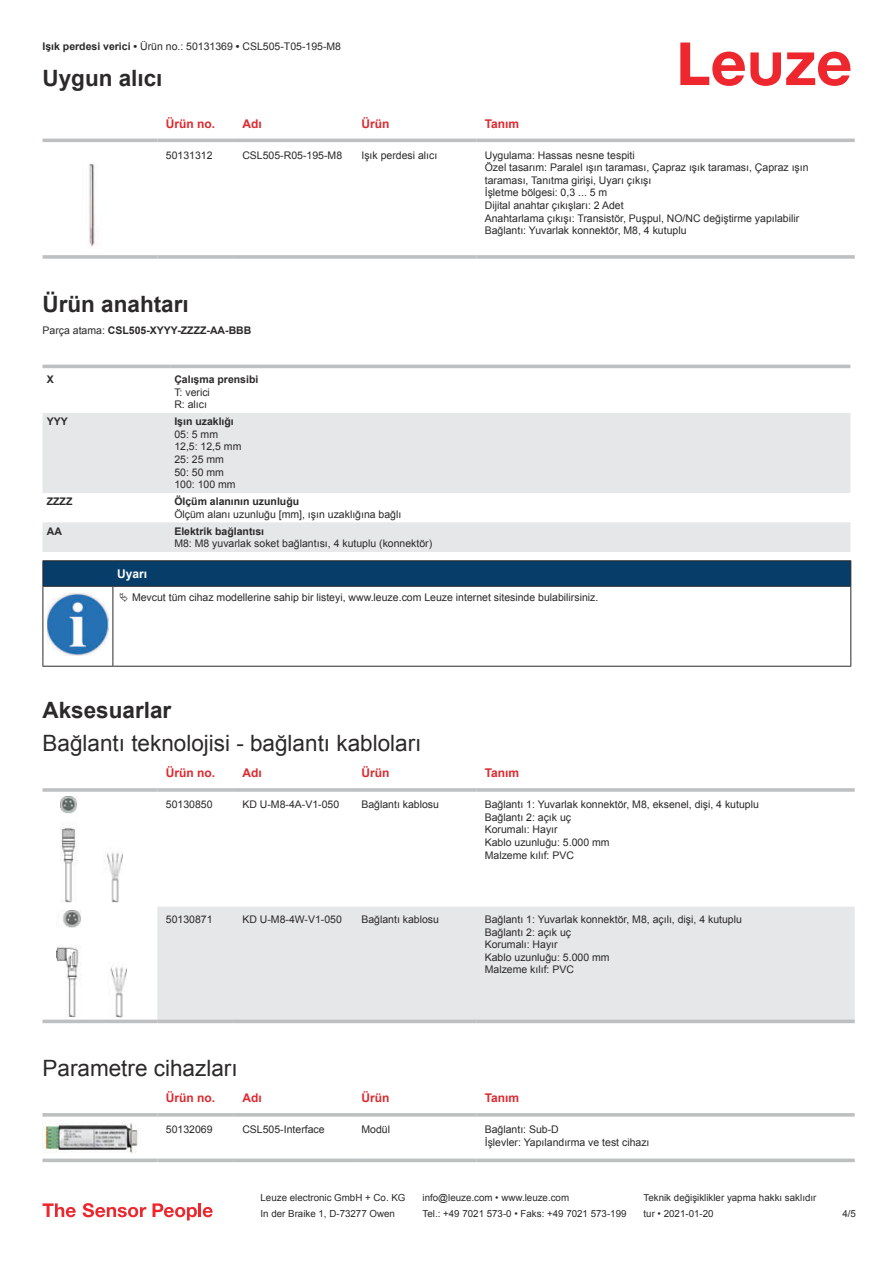
<style>
.page{position:relative;width:893px;height:1263px;background:#fff}
.page>*{position:absolute;margin:0;border:0;box-sizing:border-box;transform-origin:0 0}
.t1{font:22.5px "Arial";color:#2b292a}
.t2{font:700 22.5px "Arial";color:#2b292a}
.t3{font:700 12px "Arial";color:#db2a30}
.t4{font:700 12px "Arial";color:#fff}
.t5{font:10.5px/12.6px "Arial";color:#2b292a}
.t6{font:700 10.5px "Arial";color:#2b292a}
.t7{font:9.75px "Arial";color:#2b292a}
.s1{font-weight:700}
.s2{font-weight:400}
</style>
<div class="page">
<svg style="left:680px;top:43px;width:170px;height:43px"></svg>
<svg style="left:43px;top:138px;width:812px;height:1px"></svg>
<hr style="left:43px;top:139px;width:114px;height:3px;background:#bdbfc1">
<hr style="left:157px;top:139px;width:77px;height:3px;background:#bdbfc1">
<hr style="left:234px;top:139px;width:119px;height:3px;background:#bdbfc1">
<hr style="left:353px;top:139px;width:123px;height:3px;background:#bdbfc1">
<hr style="left:476px;top:139px;width:379px;height:3px;background:#bdbfc1">
<svg style="left:43px;top:255px;width:114px;height:4px"></svg>
<hr style="left:157px;top:255px;width:77px;height:4px;background:#c7c8ca">
<hr style="left:234px;top:255px;width:119px;height:4px;background:#bdbfc1">
<svg style="left:353px;top:255px;width:123px;height:4px"></svg>
<hr style="left:476px;top:255px;width:379px;height:4px;background:#c7c8ca">
<img style="left:89px;top:163px;width:6px;height:84px">
<div style="left:43px;top:364px;width:807px;height:5px;background:#ebecec"></div>
<svg style="left:43px;top:413px;width:807px;height:139px;fill:#e6e7e9"></svg>
<hr style="left:43px;top:365px;width:127px;height:3px;background:#bdbfc1">
<hr style="left:170px;top:365px;width:680px;height:3px;background:#bdbfc1">
<svg style="left:43px;top:902px;width:811px;height:122px"></svg>
<div style="left:157px;top:906px;width:698px;height:113px;background:#e6e7e9"></div>
<hr style="left:43px;top:788px;width:114px;height:4px;background:#bdbfc1">
<hr style="left:157px;top:788px;width:77px;height:4px;background:#c9cacc">
<hr style="left:234px;top:788px;width:119px;height:4px;background:#c4c5c7">
<hr style="left:353px;top:788px;width:123px;height:4px;background:#bdbfc1">
<hr style="left:476px;top:788px;width:379px;height:4px;background:#c9cacc">
<svg style="left:43px;top:1019px;width:114px;height:4px"></svg>
<svg style="left:157px;top:1019px;width:77px;height:4px"></svg>
<svg style="left:234px;top:1019px;width:119px;height:4px"></svg>
<svg style="left:353px;top:1019px;width:123px;height:4px"></svg>
<svg style="left:476px;top:1019px;width:379px;height:4px;background:#c3c5c7"></svg>
<img style="left:60px;top:796px;width:63px;height:106px">
<img style="left:56px;top:911px;width:70px;height:106px">
<svg style="left:43px;top:1120px;width:811px;height:43px"></svg>
<svg style="left:43px;top:1113px;width:114px;height:4px"></svg>
<svg style="left:157px;top:1113px;width:77px;height:4px"></svg>
<svg style="left:234px;top:1113px;width:119px;height:4px"></svg>
<svg style="left:353px;top:1113px;width:123px;height:4px"></svg>
<svg style="left:476px;top:1113px;width:379px;height:4px;background:#c3c5c7"></svg>
<svg style="left:43px;top:1158px;width:114px;height:4px"></svg>
<svg style="left:157px;top:1158px;width:77px;height:4px"></svg>
<svg style="left:234px;top:1158px;width:119px;height:4px"></svg>
<svg style="left:353px;top:1158px;width:123px;height:4px"></svg>
<svg style="left:476px;top:1158px;width:379px;height:4px;background:#c6c8ca"></svg>
<img style="left:43px;top:1121px;width:97px;height:35px">
<svg style="left:43px;top:1203px;width:33px;height:14px"></svg>
<svg style="left:83px;top:1203px;width:63px;height:14px"></svg>
<svg style="left:153px;top:1203px;width:44px;height:17px"></svg>
<hr style="left:198px;top:1203px;width:3px;height:14px;background:#ed272d">
<svg style="left:203px;top:1207px;width:10px;height:10px"></svg>
<svg style="left:44px;top:587px;width:806px;height:79px"></svg>
<hr style="left:43px;top:560px;width:70px;height:1px;background:#2b292a">
<hr style="left:43px;top:586px;width:70px;height:1px;background:#2b292a">
<hr style="left:113px;top:560px;width:738px;height:1px;background:#2b292a">
<svg style="left:43px;top:561px;width:808px;height:25px;background:#063c67"></svg>
<hr style="left:113px;top:586px;width:738px;height:1px;background:#2b292a">
<hr style="left:43px;top:587px;width:1px;height:75px;background:#2b292a">
<hr style="left:113px;top:587px;width:1px;height:75px;background:#2b292a">
<hr style="left:850px;top:587px;width:1px;height:75px;background:#2b292a">
<hr style="left:43px;top:666px;width:70px;height:1px;background:#2b292a">
<hr style="left:113px;top:666px;width:738px;height:1px;background:#2b292a">
<img style="left:47px;top:593px;width:61px;height:62px">
<div style="left:115px;top:587px;width:734px;height:20px;background:#fff"></div>
<p class="t5" style="left:43px;top:41px;width:300px"><span class="s1">Işık perdesi verici •</span> Ürün no.: 50131369 <span class="s1">•</span> CSL505-T05-195-M8</p>
<h1 class="t2" style="left:43px;top:63px;width:122px">Uygun alıcı</h1>
<p class="t3" style="left:166px;top:115px;width:51px">Ürün no.</p>
<p class="t3" style="left:242px;top:115px;width:21px">Adı</p>
<p class="t3" style="left:361px;top:119px;width:29px">Ürün</p>
<p class="t3" style="left:485px;top:115px;width:36px">Tanım</p>
<p class="t5" style="left:166px;top:149px;width:48px">50131312</p>
<p class="t5" style="left:242px;top:149px;width:101px">CSL505-R05-195-M8</p>
<p class="t5" style="left:361px;top:148px;width:77px">Işık perdesi alıcı</p>
<p class="t5" style="left:485px;top:148px;width:325px">Uygulama: Hassas nesne tespiti<br>Özel tasarım: Paralel ışın taraması, Çapraz ışık taraması, Çapraz ışın taraması, Tanıtma girişi, Uyarı çıkışı<br>İşletme bölgesi: 0,3 ... 5 m<br>Dijital anahtar çıkışları: 2 Adet<br>Anahtarlama çıkışı: Transistör, Puşpul, NO/NC değiştirme yapılabilir Bağlantı: Yuvarlak konnektör, M8, 4 kutuplu</p>
<h1 class="t2" style="left:43px;top:288px;width:148px">Ürün anahtarı</h1>
<p class="t6" style="left:43px;top:327px;width:210px"><span class="s2">Parça atama:</span> CSL505-XYYY-ZZZZ-AA-BBB</p>
<p class="t6" style="left:47px;top:375px;width:9px">X</p>
<p class="t6" style="left:174px;top:372px;width:86px">Çalışma prensibi</p>
<p class="t5" style="left:174px;top:386px;width:37px">T: verici<br>R: alıcı</p>
<p class="t6" style="left:47px;top:418px;width:23px">YYY</p>
<p class="t6" style="left:174px;top:414px;width:61px">Işın uzaklığı</p>
<p class="t5" style="left:174px;top:428px;width:69px">05: 5 mm<br>12,5: 12,5 mm<br>25: 25 mm<br>50: 50 mm<br>100: 100 mm</p>
<p class="t6" style="left:47px;top:497px;width:27px">ZZZZ</p>
<p class="t6" style="left:174px;top:494px;width:126px">Ölçüm alanının uzunluğu</p>
<p class="t5" style="left:174px;top:508px;width:229px">Ölçüm alanı uzunluğu [mm], ışın uzaklığına bağlı</p>
<p class="t6" style="left:47px;top:527px;width:17px">AA</p>
<p class="t6" style="left:174px;top:523px;width:91px">Elektrik bağlantısı</p>
<p class="t5" style="left:174px;top:537px;width:259px">M8: M8 yuvarlak soket bağlantısı, 4 kutuplu (konnektör)</p>
<p class="t4" style="left:117px;top:565px;width:32px">Uyarı</p>
<p class="t5" style="left:132px;top:591px;width:468px">Mevcut tüm cihaz modellerine sahip bir listeyi, www.leuze.com Leuze internet sitesinde bulabilirsiniz.</p>
<h1 class="t2" style="left:43px;top:701px;width:130px">Aksesuarlar</h1>
<h1 class="t1" style="left:43px;top:728px;width:380px">Bağlantı teknolojisi - bağlantı kabloları</h1>
<p class="t3" style="left:166px;top:765px;width:51px">Ürün no.</p>
<p class="t3" style="left:242px;top:765px;width:21px">Adı</p>
<p class="t3" style="left:361px;top:769px;width:29px">Ürün</p>
<p class="t3" style="left:485px;top:765px;width:36px">Tanım</p>
<p class="t5" style="left:166px;top:799px;width:48px">50130850</p>
<p class="t5" style="left:242px;top:798px;width:98px">KD U-M8-4A-V1-050</p>
<p class="t5" style="left:361px;top:798px;width:79px">Bağlantı kablosu</p>
<p class="t5" style="left:485px;top:798px;width:276px">Bağlantı 1: Yuvarlak konnektör, M8, eksenel, dişi, 4 kutuplu<br>Bağlantı 2: açık uç<br>Korumalı: Hayır<br>Kablo uzunluğu: 5.000 mm<br>Malzeme kılıf: PVC</p>
<p class="t5" style="left:166px;top:914px;width:48px">50130871</p>
<p class="t5" style="left:242px;top:913px;width:101px">KD U-M8-4W-V1-050</p>
<p class="t5" style="left:361px;top:913px;width:79px">Bağlantı kablosu</p>
<p class="t5" style="left:485px;top:913px;width:259px">Bağlantı 1: Yuvarlak konnektör, M8, açılı, dişi, 4 kutuplu<br>Bağlantı 2: açık uç<br>Korumalı: Hayır<br>Kablo uzunluğu: 5.000 mm<br>Malzeme kılıf: PVC</p>
<h1 class="t1" style="left:43px;top:1053px;width:197px">Parametre cihazları</h1>
<p class="t3" style="left:166px;top:1089px;width:51px">Ürün no.</p>
<p class="t3" style="left:242px;top:1089px;width:21px">Adı</p>
<p class="t3" style="left:361px;top:1093px;width:29px">Ürün</p>
<p class="t3" style="left:485px;top:1089px;width:36px">Tanım</p>
<p class="t5" style="left:166px;top:1124px;width:48px">50132069</p>
<p class="t5" style="left:242px;top:1123px;width:84px">CSL505-Interface</p>
<p class="t5" style="left:361px;top:1124px;width:30px">Modül</p>
<p class="t5" style="left:485px;top:1123px;width:166px">Bağlantı: Sub-D<br>İşlevler: Yapılandırma ve test cihazı</p>
<p class="t7" style="left:261px;top:1191px;width:146px">Leuze electronic GmbH + Co. KG</p>
<p class="t7" style="left:423px;top:1191px;width:148px">info@leuze.com • www.leuze.com</p>
<p class="t7" style="left:644px;top:1191px;width:174px">Teknik değişiklikler yapma hakkı saklıdır</p>
<p class="t7" style="left:261px;top:1207px;width:136px">In der Braike 1, D-73277 Owen</p>
<p class="t7" style="left:423px;top:1207px;width:205px">Tel.: +49 7021 573-0 • Faks: +49 7021 573-199</p>
<p class="t7" style="left:644px;top:1207px;width:72px">tur • 2021-01-20</p>
<p class="t7" style="left:842px;top:1207px;width:15px">4 /5</p>
</div>
